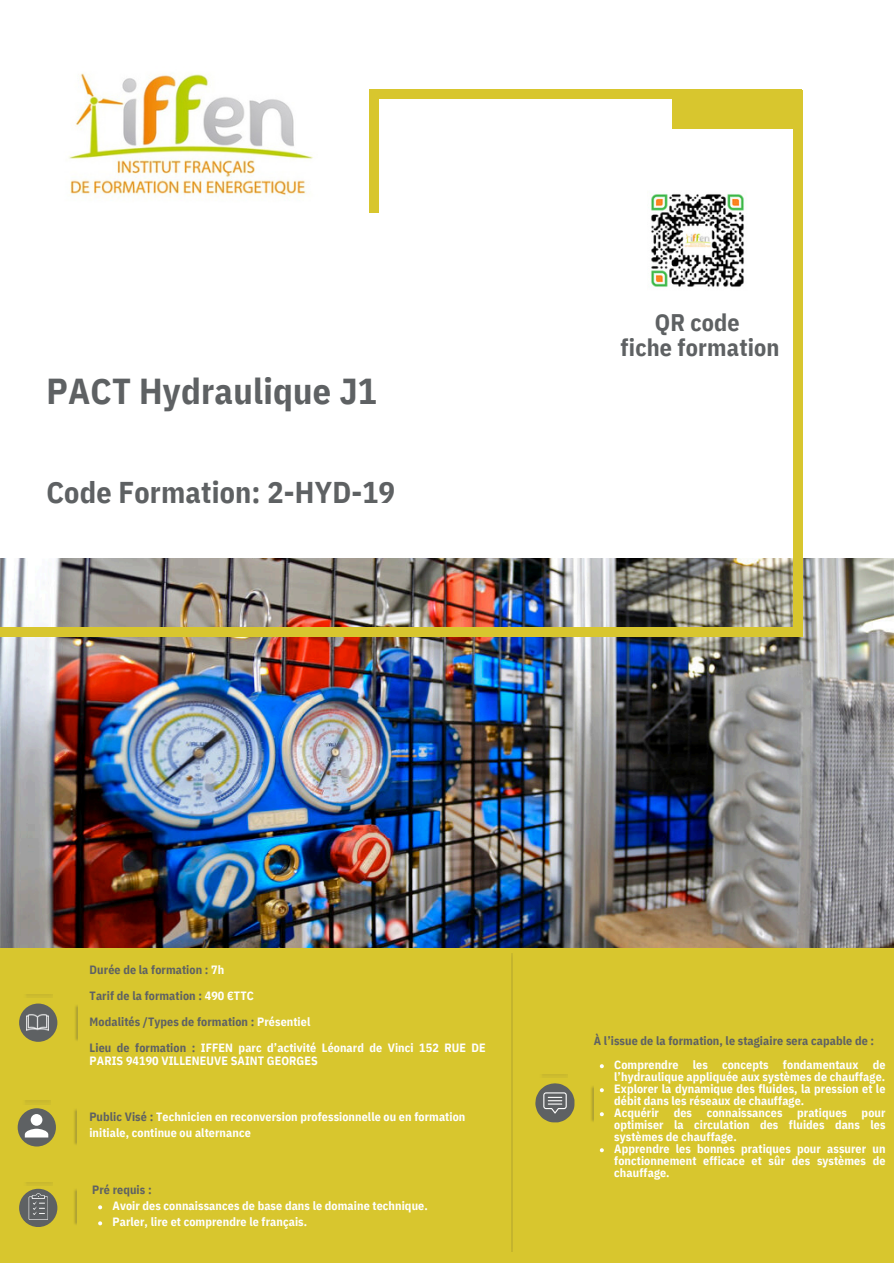
<style>
.page{position:relative;width:894px;height:1264px;background:#fff}
.page>*{position:absolute;margin:0;border:0;box-sizing:border-box;transform-origin:0 0}
.t1{font:700 36px "IBM Plex Sans Cond";letter-spacing:.005em;color:#5e6163}
.t2{font:700 30px "IBM Plex Sans Cond";letter-spacing:.005em;color:#5e6163}
.t3{font:700 24px/25.8px "IBM Plex Sans Cond";letter-spacing:.005em;color:#5e6163;text-align:center}
.t4{font:700 12px/12px "IBM Plex Sans Cond";letter-spacing:.005em;color:#fff}
.t5{font:700 12px "IBM Plex Sans Cond";letter-spacing:.005em;color:#5e6163}
.s1{color:#fff}
.s2{color:#5e6163}
</style>
<div class="page">
<div style="left:0;top:938px;width:893px;height:324px;background:#d8c62e"></div>
<img style="left:0;top:558px;width:893px;height:389px">
<img style="left:511px;top:953px;width:1px;height:297px">
<svg style="left:535px;top:1084px;width:39px;height:38px"></svg>
<svg style="left:19px;top:1003px;width:38px;height:38px"></svg>
<img style="left:27px;top:1011px;width:21px;height:22px">
<img style="left:69px;top:73px;width:245px;height:126px">
<svg style="left:18px;top:1108px;width:38px;height:38px"></svg>
<svg style="left:19px;top:1188px;width:38px;height:38px"></svg>
<img style="left:75px;top:1005px;width:3px;height:36px">
<img style="left:74px;top:1109px;width:2px;height:36px">
<img style="left:74px;top:1189px;width:2px;height:36px">
<img style="left:591px;top:1086px;width:2px;height:36px">
<svg style="left:29px;top:1193px;width:19px;height:26px"></svg>
<svg style="left:25px;top:1113px;width:23px;height:24px"></svg>
<img style="left:651px;top:194px;width:93px;height:93px">
<div style="left:0;top:627px;width:802px;height:9px;background:#d8c62e"></div>
<div style="left:792px;top:90px;width:10px;height:546px;background:#d8c62e"></div>
<div style="left:369px;top:89px;width:433px;height:10px;background:#d8c62e"></div>
<div style="left:369px;top:90px;width:9px;height:123px;background:#d8c62e"></div>
<div style="left:672px;top:99px;width:120px;height:30px;background:#d8c62e"></div>
<svg style="left:599px;top:1064px;width:4px;height:4px"></svg>
<svg style="left:599px;top:1088px;width:4px;height:4px"></svg>
<svg style="left:599px;top:1112px;width:4px;height:4px"></svg>
<svg style="left:599px;top:1148px;width:4px;height:4px"></svg>
<svg style="left:98px;top:1205px;width:4px;height:4px"></svg>
<svg style="left:98px;top:1221px;width:4px;height:4px"></svg>
<p class="t1" style="left:46px;top:367px;width:332px">PACT Hydraulique J1</p>
<p class="t2" style="left:46px;top:472px;width:350px">Code Formation: 2-HYD-19</p>
<p class="t3" style="left:620px;top:308px;width:160px">QR code<br>fiche formation</p>
<p class="t5" style="left:90px;top:961px;width:136px">Durée de la formation : <span class="s1">7h</span></p>
<p class="t5" style="left:90px;top:987px;width:166px">Tarif de la formation : <span class="s1">490 €TTC</span></p>
<p class="t5" style="left:90px;top:1013px;width:222px">Modalités /Types de formation : <span class="s1">Présentiel</span></p>
<p class="t4" style="left:90px;top:1041px;width:397px;line-height:13px"><span class="s2">Lieu de formation :</span> IFFEN parc d’activité Léonard de Vinci 152 RUE DE<br>PARIS 94190 VILLENEUVE SAINT GEORGES</p>
<h4 class="t4" style="left:89px;top:1108px;width:377px;line-height:16px"><span class="s2">Public Visé :</span> Technicien en reconversion professionnelle ou en formation initiale, continue ou alternance</h4>
<h4 class="t5" style="left:92px;top:1181px;width:61px">Pré requis :</h4>
<h4 class="t4" style="left:112px;top:1199px;width:317px">Avoir des connaissances de base dans le domaine technique.</h4>
<h4 class="t4" style="left:112px;top:1215px;width:196px">Parler, lire et comprendre le français.</h4>
<p class="t5" style="left:593px;top:1032px;width:282px">À l’issue de la formation, le stagiaire sera capable de :</p>
<p class="t4" style="left:614px;top:1058px;width:273px">Comprendre les concepts fondamentaux de l’hydraulique appliquée aux systèmes de chauffage.</p>
<p class="t4" style="left:614px;top:1082px;width:273px">Explorer la dynamique des fluides, la pression et le débit dans les réseaux de chauffage.</p>
<h4 class="t4" style="left:614px;top:1106px;width:273px;text-align:justify">Acquérir des connaissances pratiques pour optimiser la circulation des fluides dans les systèmes de chauffage.</h4>
<h4 class="t4" style="left:614px;top:1142px;width:273px;text-align:justify">Apprendre les bonnes pratiques pour assurer un fonctionnement efficace et sûr des systèmes de chauffage.</h4>
</div>
